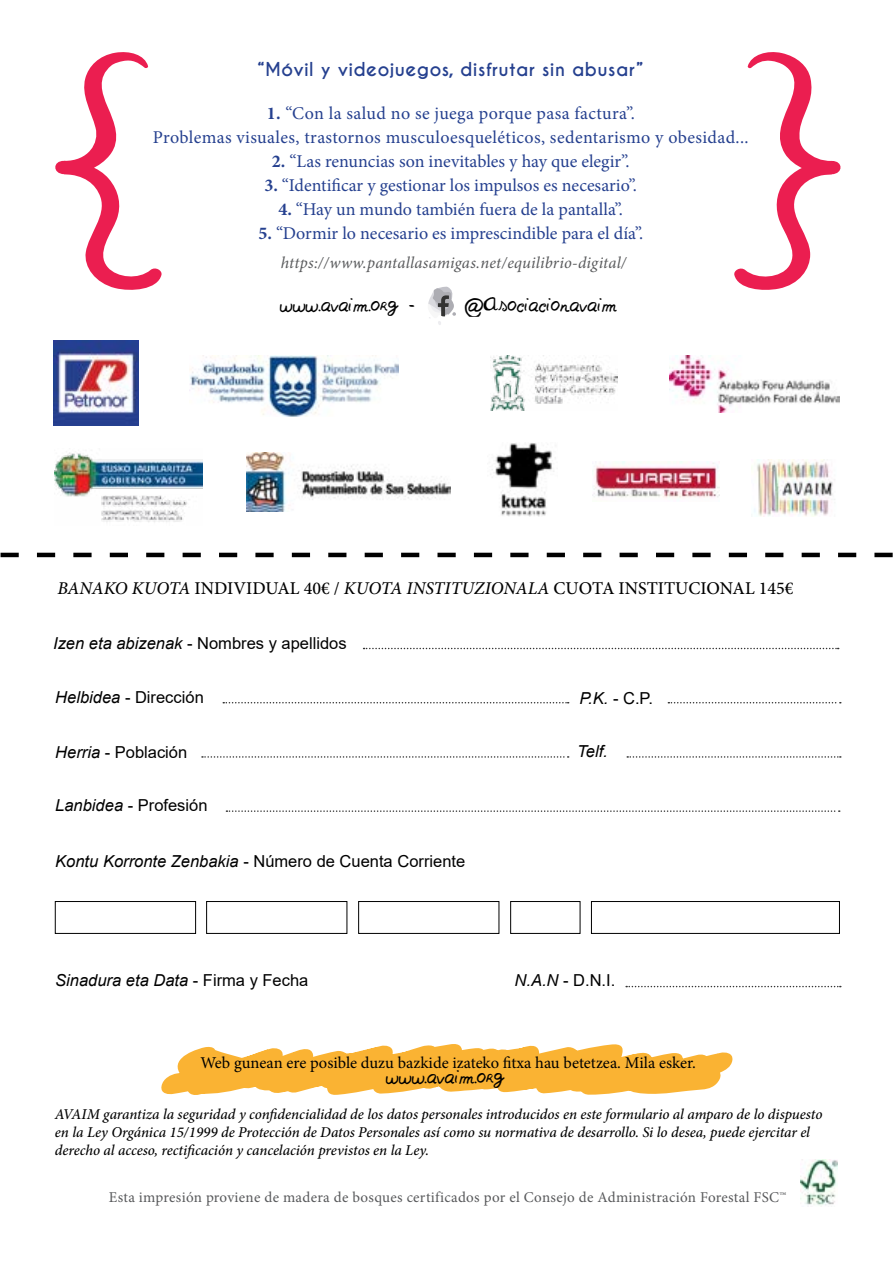
<style>
.page{position:relative;width:893px;height:1263px;background:#fff}
.page>*{position:absolute;margin:0;border:0;box-sizing:border-box;transform-origin:0 0}
.t1{font:24px "Nowherebound";color:#000}
.t2{font:18px/24px "Minion Pro";letter-spacing:.005em;color:#25408f;text-align:center}
.t3{font:500 18px "Minion Pro";color:#000}
.t4{font:700 18px "Caviar Dreams";letter-spacing:.02em;color:#25408f}
.t5{font:16.5px "Arial";color:#000}
.t6{font:16.5px "Minion Pro";color:#000}
.t7{font:italic 16.5px "Minion Pro";letter-spacing:.015em;color:#58595b}
.t8{font:italic 16.5px "Arial";color:#000}
.t9{font:italic 500 15px/18px "Minion Pro";letter-spacing:-.005em;color:#000}
.t10{font:15px "Minion Pro";letter-spacing:.02em;color:#58595b}
.s1{font-weight:700}
.s2{font-style:italic}
.s3{font-weight:400}
.s4{font-style:normal}
</style>
<div class="page">
<svg style="left:0;top:553px;width:893px;height:4px"></svg>
<div style="left:55px;top:901px;width:141px;height:33px;border:1px solid #000"></div>
<div style="left:206px;top:901px;width:141px;height:33px;border:1px solid #000"></div>
<div style="left:358px;top:901px;width:141px;height:33px;border:1px solid #000"></div>
<div style="left:510px;top:901px;width:70px;height:33px;border:1px solid #000"></div>
<div style="left:591px;top:901px;width:249px;height:33px;border:1px solid #000"></div>
<svg style="left:364px;top:648px;width:475px;height:1px"></svg>
<svg style="left:223px;top:702px;width:346px;height:1px"></svg>
<svg style="left:668px;top:702px;width:173px;height:1px"></svg>
<svg style="left:202px;top:756px;width:367px;height:2px"></svg>
<svg style="left:627px;top:756px;width:214px;height:2px"></svg>
<svg style="left:226px;top:810px;width:614px;height:2px"></svg>
<svg style="left:626px;top:986px;width:215px;height:1px"></svg>
<svg style="left:161px;top:1044px;width:572px;height:51px"></svg>
<svg style="left:428px;top:286px;width:28px;height:39px"></svg>
<svg style="left:55px;top:52px;width:107px;height:238px"></svg>
<svg style="left:734px;top:52px;width:107px;height:238px"></svg>
<img style="left:54px;top:341px;width:85px;height:85px">
<img style="left:190px;top:355px;width:209px;height:62px">
<img style="left:490px;top:355px;width:127px;height:56px">
<img style="left:670px;top:356px;width:170px;height:56px">
<img style="left:54px;top:452px;width:149px;height:70px">
<img style="left:247px;top:453px;width:204px;height:59px">
<img style="left:751px;top:459px;width:84px;height:57px">
<img style="left:490px;top:443px;width:66px;height:74px">
<img style="left:592px;top:461px;width:128px;height:37px">
<img style="left:800px;top:1160px;width:38px;height:46px">
<p class="t4" style="left:258px;top:59px;width:387px">“Móvil y videojuegos, disfrutar sin abusar”</p>
<p class="t2" style="left:153px;top:101px;width:597px"><span class="s1">1.</span> “Con la salud no se juega porque pasa factura”.<br>Problemas visuales, trastornos musculoesqueléticos, sedentarismo y obesidad...</p>
<p class="t2" style="left:272px;top:149px;width:359px"><span class="s1">2.</span> “Las renuncias son inevitables y hay que elegir”.</p>
<p class="t2" style="left:264px;top:173px;width:374px"><span class="s1">3.</span> “Identificar y gestionar los impulsos es necesario”.</p>
<p class="t2" style="left:278px;top:197px;width:346px"><span class="s1">4.</span> “Hay un mundo también fuera de la pantalla”.</p>
<p class="t2" style="left:258px;top:221px;width:386px"><span class="s1">5.</span> “Dormir lo necesario es imprescindible para el día”.</p>
<p class="t7" style="left:281px;top:252px;width:347px">https://www.pantallasamigas.net/equilibrio-digital/</p>
<h1 class="t1" style="left:280px;top:292px;width:136px">www.avaim.org -</h1>
<h1 class="t1" style="left:465px;top:292px;width:154px">@Asociacionavaim</h1>
<p class="t3" style="left:57px;top:576px;width:738px"><span class="s2">BANAKO KUOTA</span> INDIVIDUAL 40€ <span class="s3">/</span> <span class="s2">KUOTA INSTITUZIONALA</span> CUOTA INSTITUCIONAL 145€</p>
<p class="t5" style="left:53px;top:632px;width:295px"><span class="s2">Izen eta abizenak</span> - Nombres y apellidos</p>
<p class="t5" style="left:55px;top:686px;width:150px"><span class="s2">Helbidea</span> - Dirección</p>
<p class="t5" style="left:55px;top:741px;width:134px"><span class="s2">Herria</span> - Población</p>
<p class="t5" style="left:55px;top:794px;width:154px"><span class="s2">Lanbidea</span> - Profesión</p>
<p class="t5" style="left:55px;top:850px;width:411px"><span class="s2">Kontu Korronte Zenbakia</span> - Número de Cuenta Corriente</p>
<p class="t5" style="left:579px;top:687px;width:75px"><span class="s2">P.K.</span> - C.P.</p>
<p class="t8" style="left:577px;top:741px;width:32px">Telf.</p>
<p class="t8" style="left:55px;top:969px;width:255px">Sinadura eta Data <span class="s4">- Firma y Fecha</span></p>
<p class="t5" style="left:514px;top:969px;width:102px"><span class="s2">N.A.N</span> - D.N.I.</p>
<p class="t6" style="left:201px;top:1051px;width:497px">Web gunean ere posible duzu bazkide izateko fitxa hau betetzea. Mila esker.</p>
<h1 class="t1" style="left:386px;top:1065px;width:121px">www.avaim.org</h1>
<p class="t9" style="left:55px;top:1105px;width:769px">AVAIM garantiza la seguridad y confidencialidad de los datos personales introducidos en este formulario al amparo de lo dispuesto en la Ley Orgánica 15/1999 de Protección de Datos Personales así como su normativa de desarrollo. Si lo desea, puede ejercitar el derecho al acceso, rectificación y cancelación previstos en la Ley.</p>
<p class="t10" style="left:109px;top:1187px;width:679px">Esta impresión proviene de madera de bosques certificados por el Consejo de Administración Forestal FSC™</p>
</div>
